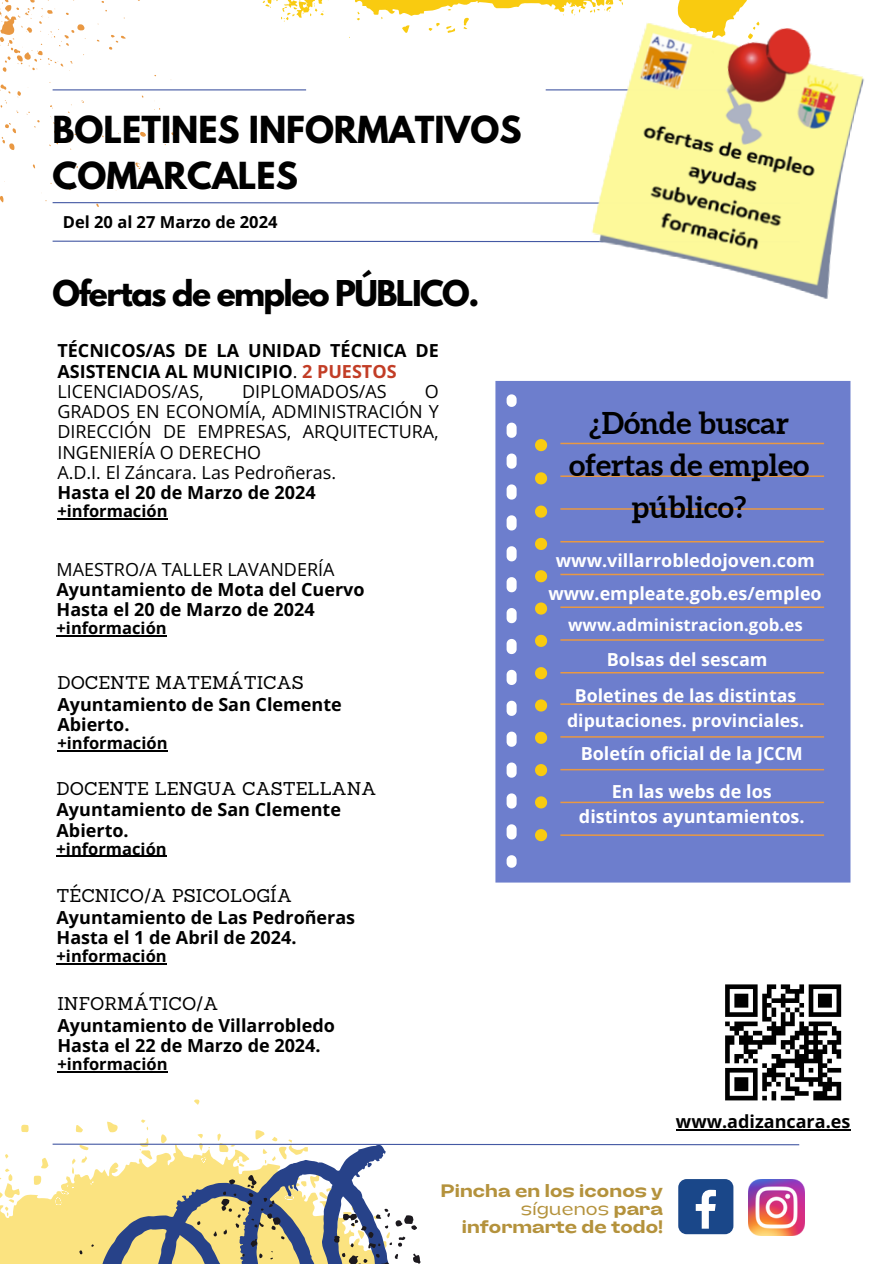
<style>
.page{position:relative;width:894px;height:1264px;background:#fff}
.page>*{position:absolute;margin:0;border:0;box-sizing:border-box;transform-origin:0 0}
.t1{font:700 33px/46.2px "League Spartan";color:#000}
.t2{font:700 31.5px "League Spartan";letter-spacing:-.05em;color:#000}
.t3{font:700 30px/41.7px "Aleo";color:#000;text-align:center}
.t4{font:700 18px/20.2px "Open Sans";color:#000}
.t5{font:18px/20.2px "Open Sans";color:#000}
.t6{font:700 18px/24.8px "Open Sans";color:#fff;text-align:center}
.t7{font:18px "Sanchez";color:#000}
.t8{font:700 expanded 18px/18px "Lazord";letter-spacing:-.03em;color:#b4923c;text-align:right}
.t9{font:700 17.85px/24.8px "Open Sans";color:#fff;text-align:center}
.t10{font:700 16.8px "Open Sans";color:#fff}
.t11{font:700 16.5px "Open Sans";color:#000}
.s1{font-weight:400}
.s2{color:#c23d26}
</style>
<div class="page">
<svg style="left:0;top:1099px;width:200px;height:164px"></svg>
<svg style="left:73px;top:1127px;width:348px;height:136px"></svg>
<svg style="left:262px;top:0;width:316px;height:38px"></svg>
<svg style="left:109px;top:35px;width:17px;height:15px"></svg>
<svg style="left:0;top:0;width:86px;height:72px"></svg>
<svg style="left:0;top:84px;width:10px;height:9px"></svg>
<svg style="left:17px;top:91px;width:4px;height:7px"></svg>
<svg style="left:27px;top:112px;width:13px;height:16px"></svg>
<svg style="left:140px;top:131px;width:6px;height:6px"></svg>
<svg style="left:171px;top:132px;width:5px;height:4px"></svg>
<svg style="left:2px;top:123px;width:14px;height:27px"></svg>
<svg style="left:135px;top:162px;width:6px;height:7px"></svg>
<svg style="left:0;top:196px;width:3px;height:6px"></svg>
<hr style="left:53px;top:89px;width:253px;height:1px;background:#4459a4">
<hr style="left:545px;top:89px;width:254px;height:1px;background:#4459a4">
<svg style="left:45px;top:200px;width:533px;height:7px"></svg>
<svg style="left:52px;top:240px;width:526px;height:3px"></svg>
<svg style="left:51px;top:1142px;width:749px;height:3px"></svg>
<img style="left:578px;top:0;width:286px;height:299px">
<img style="left:748px;top:1179px;width:56px;height:56px">
<svg style="left:725px;top:984px;width:115px;height:116px"></svg>
<div style="left:780px;top:1095px;width:14px;height:5px;background:#000"></div>
<div style="left:813px;top:1095px;width:27px;height:5px;background:#000"></div>
<div style="left:678px;top:1178px;width:55px;height:56px;background:#1a4789;border-radius:8px"></div>
<svg style="left:695px;top:1189px;width:20px;height:39px"></svg>
<div style="left:495px;top:381px;width:354px;height:501px;background:#6d7ecd"></div>
<hr style="left:560px;top:475px;width:263px;height:2px;background:#e99842">
<hr style="left:560px;top:443px;width:263px;height:1px;background:#e99842">
<hr style="left:560px;top:508px;width:263px;height:1px;background:#e99842">
<hr style="left:560px;top:541px;width:263px;height:1px;background:#e99842">
<hr style="left:560px;top:573px;width:263px;height:2px;background:#e99842">
<hr style="left:560px;top:606px;width:263px;height:2px;background:#e99842">
<hr style="left:560px;top:639px;width:263px;height:1px;background:#e99842">
<hr style="left:560px;top:672px;width:263px;height:1px;background:#e99842">
<hr style="left:560px;top:736px;width:263px;height:1px;background:#e99842">
<hr style="left:560px;top:703px;width:263px;height:2px;background:#e99842">
<hr style="left:560px;top:769px;width:263px;height:1px;background:#e99842">
<hr style="left:560px;top:801px;width:263px;height:2px;background:#e99842">
<hr style="left:560px;top:834px;width:263px;height:2px;background:#e99842">
<svg style="left:535px;top:439px;width:12px;height:402px;background:#989592"></svg>
<hr style="left:57px;top:750px;width:110px;height:1px;background:#000">
<hr style="left:675px;top:1129px;width:175px;height:1px;background:#000">
<hr style="left:57px;top:518px;width:110px;height:1px;background:#000">
<hr style="left:57px;top:963px;width:110px;height:1px;background:#000">
<hr style="left:57px;top:635px;width:110px;height:1px;background:#000">
<hr style="left:57px;top:855px;width:110px;height:1px;background:#000">
<hr style="left:57px;top:1071px;width:110px;height:1px;background:#000">
<h4 class="t1" style="left:53px;top:111px;width:470px">BOLETINES INFORMATIVOS<br>COMARCALES</h4>
<h4 class="t11" style="left:63px;top:210px;width:216px">Del 20 al 27 Marzo de 2024</h4>
<h4 class="t2" style="left:53px;top:277px;width:428px">Ofertas de empleo PÚBLICO.</h4>
<p class="t4" style="left:57px;top:340px;width:383px">TÉCNICOS/AS DE LA UNIDAD TÉCNICA DE<br>ASISTENCIA AL MUNICIPIO<span class="s1">.</span> <span class="s2">2 PUESTOS<br></span><span class="s1">LICENCIADOS/AS,</span></p>
<p class="t5" style="left:57px;top:381px;width:383px;text-indent:367px">O<br>GRADOS EN ECONOMÍA, ADMINISTRACIÓN Y<br>DIRECCIÓN DE EMPRESAS, ARQUITECTURA,<br>INGENIERÍA O DERECHO<br>A.D.I. El Záncara. Las Pedroñeras.</p>
<p class="t4" style="left:57px;top:482px;width:260px">Hasta el 20 de Marzo de 2024</p>
<p class="t11" style="left:57px;top:499px;width:112px">+información</p>
<p class="t5" style="left:242px;top:381px;width:146px">DIPLOMADOS/AS</p>
<p class="t5" style="left:57px;top:558px;width:279px">MAESTRO/A TALLER LAVANDERÍA</p>
<p class="t4" style="left:57px;top:578px;width:309px">Ayuntamiento de Mota del Cuervo<br>Hasta el 20 de Marzo de 2024</p>
<p class="t11" style="left:57px;top:616px;width:112px">+información</p>
<p class="t7" style="left:57px;top:671px;width:248px">DOCENTE MATEMÁTICAS</p>
<p class="t4" style="left:57px;top:693px;width:286px">Ayuntamiento de San Clemente<br>Abierto.</p>
<p class="t11" style="left:57px;top:731px;width:112px">+información</p>
<p class="t7" style="left:57px;top:776px;width:321px">DOCENTE LENGUA CASTELLANA</p>
<p class="t4" style="left:57px;top:799px;width:286px">Ayuntamiento de San Clemente<br>Abierto.</p>
<p class="t11" style="left:57px;top:837px;width:112px">+información</p>
<p class="t7" style="left:57px;top:884px;width:237px">TÉCNICO/A PSICOLOGÍA</p>
<p class="t4" style="left:57px;top:906px;width:300px">Ayuntamiento de Las Pedroñeras<br>Hasta el 1 de Abril de 2024.</p>
<p class="t11" style="left:57px;top:944px;width:112px">+información</p>
<p class="t7" style="left:57px;top:992px;width:163px">INFORMÁTICO/A</p>
<p class="t4" style="left:57px;top:1014px;width:279px">Ayuntamiento de Villarrobledo<br>Hasta el 22 de Marzo de 2024.</p>
<p class="t11" style="left:57px;top:1052px;width:112px">+información</p>
<p class="t3" style="left:569px;top:402px;width:241px">¿Dónde buscar ofertas de empleo público?</p>
<h1 class="t6" style="left:555px;top:547px;width:260px">www.villarrobledojoven.com</h1>
<h4 class="t6" style="left:548px;top:580px;width:275px">www.empleate.gob.es/empleo</h4>
<h2 class="t10" style="left:568px;top:613px;width:236px">www.administracion.gob.es</h2>
<p class="t6" style="left:606px;top:646px;width:162px">Bolsas del sescam</p>
<h2 class="t9" style="left:567px;top:682px;width:238px">Boletines de las distintas diputaciones. provinciales.</h2>
<h4 class="t6" style="left:580px;top:741px;width:224px">Boletín oficial de la JCCM</h4>
<h4 class="t6" style="left:579px;top:779px;width:227px">En las webs de los distintos ayuntamientos.</h4>
<h4 class="t4" style="left:675px;top:1110px;width:176px">www.adizancara.es</h4>
<h4 class="t8" style="left:440px;top:1181px;width:224px">Pincha en los iconos y <span class="s1">síguenos</span> para informarte de todo!</h4>
</div>
